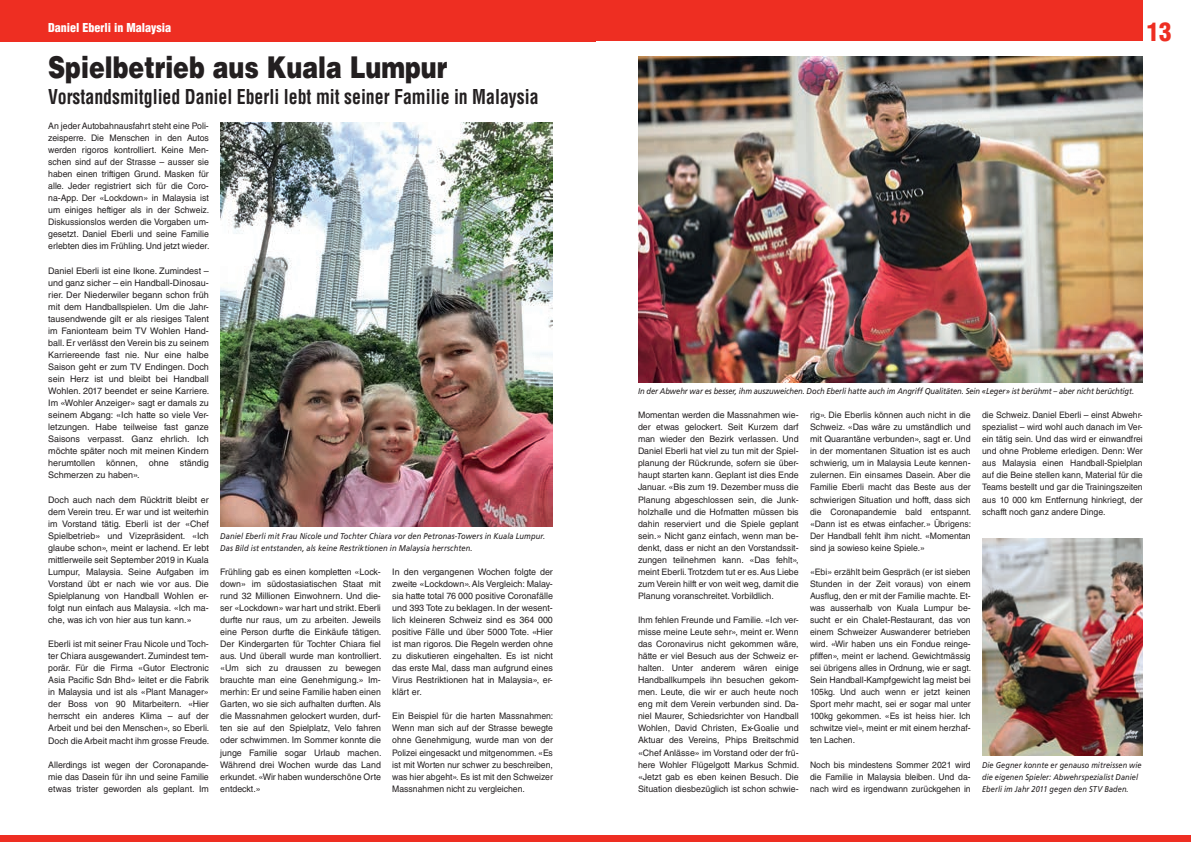
<style>
.page{position:relative;width:1191px;height:842px;background:#fff}
.page>*{position:absolute;margin:0;border:0;box-sizing:border-box;transform-origin:0 0}
.t1{font:900 30px "Helvetica LT Std";color:#231f20;scale:.79 1}
.t2{font:900 condensed 25px "Helvetica LT Std";color:#ee2e22}
.t3{font:700 condensed 20px "Helvetica LT Std";color:#231f20;scale:.89 1}
.t4{font:condensed 12px "Helvetica LT Std";color:#fff}
.t5{font:900 condensed 12px "Helvetica LT Std";color:#fff}
.t6{font:9px/12px "Helvetica LT Std";color:#231f20;text-align:justify}
.t7{font:9px/12.1px "Helvetica LT Std";color:#231f20;text-align:justify;scale:.96 1}
.t8{font:8.9px/12px "Helvetica LT Std";color:#231f20;text-align:justify}
.t9{font:italic 8.4px/12px "Frutiger LT Com";letter-spacing:.005em;color:#231f20;scale:.9 1}
.t10{font:italic 8.4px/12px "Frutiger LT Com";letter-spacing:.005em;color:#231f20;scale:.88 1}
.s1{font-weight:900}
</style>
<div class="page">
<div style="left:595px;top:0;width:547px;height:41px;background:#ee2e22"></div>
<div style="left:0;top:835px;width:1191px;height:7px;background:#ee2e22"></div>
<div style="left:0;top:0;width:595px;height:41px;background:#ee2e22"></div>
<img style="left:638px;top:57px;width:504px;height:325px">
<img style="left:220px;top:123px;width:333px;height:404px">
<img style="left:982px;top:539px;width:160px;height:216px">
<h3 class="t4" style="left:48px;top:20px;width:186px"><span class="s1">Editorial</span> | Der Präsident hat das Wort</h3>
<h3 class="t5" style="left:48px;top:20px;width:125px">Daniel Eberli in Malaysia</h3>
<h1 class="t1" style="left:48px;top:48px;width:507px">Spielbetrieb aus Kuala Lumpur</h1>
<h3 class="t3" style="left:48px;top:84px;width:552px">Vorstandsmitglied Daniel Eberli lebt mit seiner Familie in Malaysia</h3>
<p class="t6" style="left:48px;top:120px;width:163px">An jeder Autobahnausfahrt steht eine Poli&shy;zeisperre. Die Menschen in den Autos werden rigoros kontrolliert. Keine Men&shy;schen sind auf der Strasse – ausser sie haben einen triftigen Grund. Masken für alle. Jeder registriert sich für die Coro&shy;na-App. Der «Lockdown» in Malaysia ist um einiges heftiger als in der Schweiz.<br>Diskussionslos werden die Vorgaben um&shy;gesetzt. Daniel Eberli und seine Familie erlebten dies im Frühling. Und jetzt wieder.</p>
<p class="t6" style="left:48px;top:264px;width:163px">Daniel Eberli ist eine Ikone. Zumindest – und ganz sicher – ein Handball-Dinosau&shy;rier. Der Niederwiler begann schon früh mit dem Handballspielen. Um die Jahr&shy;tausendwende gilt er als riesiges Talent im Fanionteam beim TV Wohlen Hand&shy;ball. Er verlässt den Verein bis zu seinem Karriereende fast nie. Nur eine halbe Saison geht er zum TV Endingen. Doch sein Herz ist und bleibt bei Handball Wohlen. 2017 beendet er seine Karriere.<br>Im «Wohler Anzeiger» sagt er damals zu seinem Abgang: «Ich hatte so viele Ver&shy;letzungen. Habe teilweise fast ganze Saisons verpasst. Ganz ehrlich. Ich möchte später noch mit meinen Kindern herumtollen können, ohne ständig Schmerzen zu haben».</p>
<p class="t6" style="left:48px;top:493px;width:162px">Doch auch nach dem Rücktritt bleibt er dem Verein treu. Er war und ist weiterhin im Vorstand tätig. Eberli ist der «Chef Spielbetrieb» und Vizepräsident. «Ich glaube schon», meint er lachend. Er lebt mittlerweile seit September 2019 in Kuala Lumpur, Malaysia. Seine Aufgaben im Vorstand übt er nach wie vor aus. Die Spielplanung von Handball Wohlen er&shy;folgt nun einfach aus Malaysia. «Ich ma&shy;che, was ich von hier aus tun kann.»</p>
<p class="t6" style="left:48px;top:638px;width:163px">Eberli ist mit seiner Frau Nicole und Toch&shy;ter Chiara ausgewandert. Zumindest tem&shy;porär. Für die Firma «Gutor Electronic Asia Pacific Sdn Bhd» leitet er die Fabrik in Malaysia und ist als «Plant Manager» der Boss von 90 Mitarbeitern. «Hier herrscht ein anderes Klima – auf der Arbeit und bei den Menschen», so Eberli.<br>Doch die Arbeit macht ihm grosse Freude.</p>
<p class="t6" style="left:48px;top:758px;width:162px">Allerdings ist wegen der Coronapande&shy;mie das Dasein für ihn und seine Familie etwas trister geworden als geplant. Im</p>
<p class="t9" style="left:220px;top:530px;width:362px">Daniel Eberli mit Frau Nicole und Tochter Chiara vor den Petronas-Towers in Kuala Lumpur.<br>Das Bild ist entstanden, als keine Restriktionen in Malaysia herrschten.</p>
<p class="t6" style="left:220px;top:566px;width:163px">Frühling gab es einen kompletten «Lock&shy;down» im südostasiatischen Staat mit rund 32 Millionen Einwohnern. Und die&shy;ser «Lockdown» war hart und strikt. Eberli durfte nur raus, um zu arbeiten. Jeweils eine Person durfte die Einkäufe tätigen.<br>Der Kindergarten für Tochter Chiara fiel aus. Und überall wurde man kontrolliert. «Um sich zu draussen zu bewegen brauchte man eine Genehmigung.» Im&shy;merhin: Er und seine Familie haben einen Garten, wo sie sich aufhalten durften. Als die Massnahmen gelockert wurden, durf&shy;ten sie auf den Spielplatz, Velo fahren oder schwimmen. Im Sommer konnte die junge Familie sogar Urlaub machen.<br>Während drei Wochen wurde das Land erkundet. «Wir haben wunderschöne Orte entdeckt.»</p>
<p class="t6" style="left:392px;top:566px;width:162px">In den vergangenen Wochen folgte der zweite «Lockdown». Als Vergleich: Malay&shy;sia hatte total 76 000 positive Coronafälle und 393 Tote zu beklagen. In der wesent&shy;lich kleineren Schweiz sind es 364 000 positive Fälle und über 5000 Tote. «Hier ist man rigoros. Die Regeln werden ohne zu diskutieren eingehalten. Es ist nicht das erste Mal, dass man aufgrund eines Virus Restriktionen hat in Malaysia», er&shy;klärt er.</p>
<p class="t7" style="left:392px;top:710px;width:169px">Ein Beispiel für die harten Massnahmen:<br>Wenn man sich auf der Strasse bewegte ohne Genehmigung, wurde man von der Polizei eingesackt und mitgenommen. «Es ist mit Worten nur schwer zu beschreiben, was hier abgeht». Es ist mit den Schweizer Massnahmen nicht zu vergleichen.</p>
<h2 class="t2" style="left:1146px;top:16px;width:26px">13</h2>
<p class="t9" style="left:638px;top:385px;width:553px">In der Abwehr war es besser, ihm auszuweichen. Doch Eberli hatte auch im Angriff Qualitäten. Sein «Leger» ist berühmt – aber nicht berüchtigt.</p>
<p class="t8" style="left:638px;top:409px;width:162px">Momentan werden die Massnahmen wie&shy;der etwas gelockert. Seit Kurzem darf man wieder den Bezirk verlassen. Und Daniel Eberli hat viel zu tun mit der Spiel&shy;planung der Rückrunde, sofern sie über&shy;haupt starten kann. Geplant ist dies Ende Januar. «Bis zum 19. Dezember muss die Planung abgeschlossen sein, die Junk&shy;holzhalle und die Hofmatten müssen bis dahin reserviert und die Spiele geplant sein.» Nicht ganz einfach, wenn man be&shy;denkt, dass er nicht an den Vorstandssit&shy;zungen teilnehmen kann. «Das fehlt», meint Eberli. Trotzdem tut er es. Aus Liebe zum Verein hilft er von weit weg, damit die Planung voranschreitet. Vorbildlich.</p>
<p class="t8" style="left:638px;top:614px;width:163px">Ihm fehlen Freunde und Familie. «Ich ver&shy;misse meine Leute sehr», meint er. Wenn das Coronavirus nicht gekommen wäre, hätte er viel Besuch aus der Schweiz er&shy;halten. Unter anderem wären einige Handballkumpels ihn besuchen gekom&shy;men. Leute, die wir er auch heute noch eng mit dem Verein verbunden sind. Da&shy;niel Maurer, Schiedsrichter von Handball Wohlen, David Christen, Ex-Goalie und Aktuar des Vereins, Phips Breitschmid «Chef Anlässe» im Vorstand oder der frü&shy;here Wohler Flügelgott Markus Schmid. «Jetzt gab es eben keinen Besuch. Die Situation diesbezüglich ist schon schwie-</p>
<p class="t8" style="left:810px;top:409px;width:163px">rig». Die Eberlis können auch nicht in die Schweiz. «Das wäre zu umständlich und mit Quarantäne verbunden», sagt er. Und in der momentanen Situation ist es auch schwierig, um in Malaysia Leute kennen&shy;zulernen. Ein einsames Dasein. Aber die Familie Eberli macht das Beste aus der schwierigen Situation und hofft, dass sich die Coronapandemie bald entspannt. «Dann ist es etwas einfacher.» Übrigens:<br>Der Handball fehlt ihm nicht. «Momentan sind ja sowieso keine Spiele.»</p>
<p class="t8" style="left:810px;top:566px;width:163px">«Ebi» erzählt beim Gespräch (er ist sieben Stunden in der Zeit voraus) von einem Ausflug, den er mit der Familie machte. Et&shy;was ausserhalb von Kuala Lumpur be&shy;sucht er ein Chalet-Restaurant, das von einem Schweizer Auswanderer betrieben wird. «Wir haben uns ein Fondue reinge&shy;pfiffen», meint er lachend. Gewichtmässig sei übrigens alles in Ordnung, wie er sagt.<br>Sein Handball-Kampfgewicht lag meist bei 105kg. Und auch wenn er jetzt keinen Sport mehr macht, sei er sogar mal unter 100kg gekommen. «Es ist heiss hier. Ich schwitze viel», meint er mit einem herzhaf&shy;ten Lachen.</p>
<p class="t8" style="left:810px;top:758px;width:162px">Noch bis mindestens Sommer 2021 wird die Familie in Malaysia bleiben. Und da&shy;nach wird es irgendwann zurückgehen in</p>
<p class="t8" style="left:982px;top:409px;width:162px">die Schweiz. Daniel Eberli – einst Abwehr&shy;spezialist – wird wohl auch danach im Ver&shy;ein tätig sein. Und das wird er einwandfrei und ohne Probleme erledigen. Denn: Wer aus Malaysia einen Handball-Spielplan auf die Beine stellen kann, Material für die Teams bestellt und gar die Trainingszeiten aus 10 000 km Entfernung hinkriegt, der schafft noch ganz andere Dinge.</p>
<p class="t10" style="left:982px;top:759px;width:183px">Die Gegner konnte er genauso mitreissen wie die eigenen Spieler: Abwehrspezialist Daniel<br>Eberli im Jahr 2011 gegen den STV Baden.</p>
</div>
